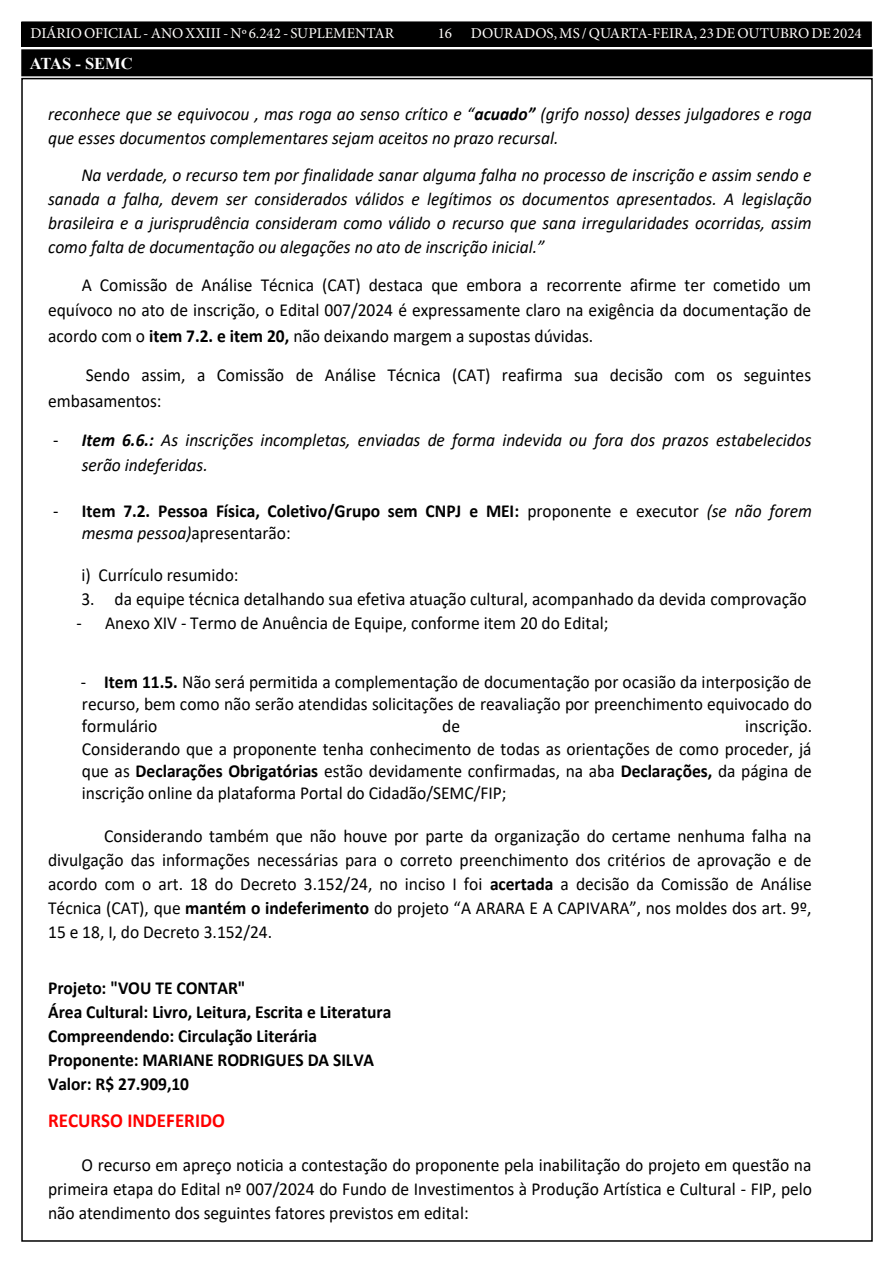
<style>
.page{position:relative;width:893px;height:1263px;background:#fff}
.page>*{position:absolute;margin:0;border:0;box-sizing:border-box;transform-origin:0 0}
.t1{font:700 19.95px "Calibri";color:#f00;scale:.95 1}
.t2{font:18.3px/22.4px "Calibri";color:#000;text-align:justify;scale:.95 1}
.t3{font:italic 18.3px/24px "Calibri";color:#000;scale:.95 1}
.t4{font:700 18.3px/24px "Calibri";color:#000;scale:.95 1}
.t5{font:700 16.5px "Times New Roman";color:#fff}
.t6{font:15px "Minion Pro";color:#fffefd}
.s1{color:#000}
.s2{font-weight:700}
.s3{font-style:normal}
.s4{font-weight:400}
.s5{font-weight:400;font-style:italic}
</style>
<div class="page">
<div style="left:21px;top:22px;width:850px;height:24px;background:#000"></div>
<div style="left:21px;top:21px;width:851px;height:26px;border:2px solid #000"></div>
<div style="left:23px;top:51px;width:848px;height:23px;background:#000"></div>
<div style="left:21px;top:49px;width:852px;height:27px;border:4px solid #000"></div>
<p class="t6" style="left:31px;top:24px;width:365px">DIÁRIO OFICIAL - ANO XXIII - Nº <span class="s1">6.242 - SUPLEMENTAR</span></p>
<p class="t6" style="left:438px;top:24px;width:426px">16 DOURADOS, MS / QUARTA-FEIRA, 23 DE OUTUBRO DE 2024</p>
<p class="t5" style="left:30px;top:52px;width:104px">ATAS - SEMC</p>
<p class="t3" style="left:48px;top:101px;width:805px">reconhece que se equivocou , mas roga ao senso crítico e “<span class="s2">acuado”</span> (grifo nosso) desses julgadores e roga que esses documentos complementares sejam aceitos no prazo recursal.</p>
<p class="t3" style="left:48px;top:162px;width:805px;text-align:justify;text-indent:33px">Na verdade, o recurso tem por finalidade sanar alguma falha no processo de inscrição e assim sendo e sanada a falha, devem ser considerados válidos e legítimos os documentos apresentados. A legislação brasileira e a jurisprudência consideram como válido o recurso que sana irregularidades ocorridas, assim como falta de documentação ou alegações no ato de inscrição inicial.”</p>
<p class="t2" style="left:48px;top:273px;width:805px;line-height:25.7px;text-indent:34px">A Comissão de Análise Técnica (CAT) destaca que embora a recorrente afirme ter cometido um equívoco no ato de inscrição, o Edital 007/2024 é expressamente claro na exigência da documentação de acordo com o <span class="s2">item 7.2. e item 20,</span> não deixando margem a supostas dúvidas.</p>
<p class="t2" style="left:48px;top:363px;width:805px;line-height:25.7px;text-indent:38px">Sendo assim, a Comissão de Análise Técnica (CAT) reafirma sua decisão com os seguintes embasamentos:</p>
<p class="t3" style="left:82px;top:426px;width:770px;line-height:25.5px;text-indent:-29px"><span class="s3">-</span> <span class="s2">Item 6.6.:</span> As inscrições incompletas, enviadas de forma indevida ou fora dos prazos estabelecidos serão indeferidas.</p>
<p class="t4" style="left:82px;top:501px;width:770px;line-height:22.4px;text-indent:-29px"><span class="s4">-</span> Item 7.2. Pessoa Física, Coletivo/Grupo sem CNPJ e MEI: <span class="s4">proponente e executor</span> <span class="s5">(se não forem mesma pessoa)</span><span class="s4">apresentarão:</span></p>
<p class="t2" style="left:81px;top:565px;width:167px">i) Currículo resumido:</p>
<p class="t2" style="left:81px;top:589px;width:765px">3. da equipe técnica detalhando sua efetiva atuação cultural, acompanhado da devida comprovação</p>
<p class="t2" style="left:77px;top:613px;width:561px">- Anexo XIV - Termo de Anuência de Equipe, conforme item 20 do Edital;</p>
<p class="t2" style="left:81px;top:671px;width:771px">- <span class="s2">Item 11.5.</span> Não será permitida a complementação de documentação por ocasião da interposição de recurso, bem como não serão atendidas solicitações de reavaliação por preenchimento equivocado do formulário</p>
<p class="t2" style="left:442px;top:716px;width:20px">de</p>
<p class="t2" style="left:82px;top:716px;width:770px;text-indent:663px">inscrição.<br>Considerando que a proponente tenha conhecimento de todas as orientações de como proceder, já que as <span class="s2">Declarações Obrigatórias</span> estão devidamente confirmadas, na aba <span class="s2">Declarações,</span> da página de inscrição online da plataforma Portal do Cidadão/SEMC/FIP;</p>
<p class="t2" style="left:48px;top:824px;width:805px;line-height:24px;text-indent:56px">Considerando também que não houve por parte da organização do certame nenhuma falha na divulgação das informações necessárias para o correto preenchimento dos critérios de aprovação e de acordo com o art. 18 do Decreto 3.152/24, no inciso I foi <span class="s2">acertada</span> a decisão da Comissão de Análise Técnica (CAT), que <span class="s2">mantém o indeferimento</span> do projeto “A ARARA E A CAPIVARA”, nos moldes dos art. 9º, 15 e 18, I, do Decreto 3.152/24.</p>
<p class="t4" style="left:48px;top:977px;width:363px">Projeto: "VOU TE CONTAR"<br>Área Cultural: Livro, Leitura, Escrita e Literatura Compreendendo: Circulação Literária Proponente: MARIANE RODRIGUES DA SILVA Valor: R$ 27.909,10</p>
<p class="t1" style="left:48px;top:1106px;width:188px">RECURSO INDEFERIDO</p>
<p class="t2" style="left:48px;top:1154px;width:805px;line-height:24.2px;text-indent:33px">O recurso em apreço noticia a contestação do proponente pela inabilitação do projeto em questão na primeira etapa do Edital nº 007/2024 do Fundo de Investimentos à Produção Artística e Cultural - FIP, pelo não atendimento dos seguintes fatores previstos em edital:</p>
</div>
